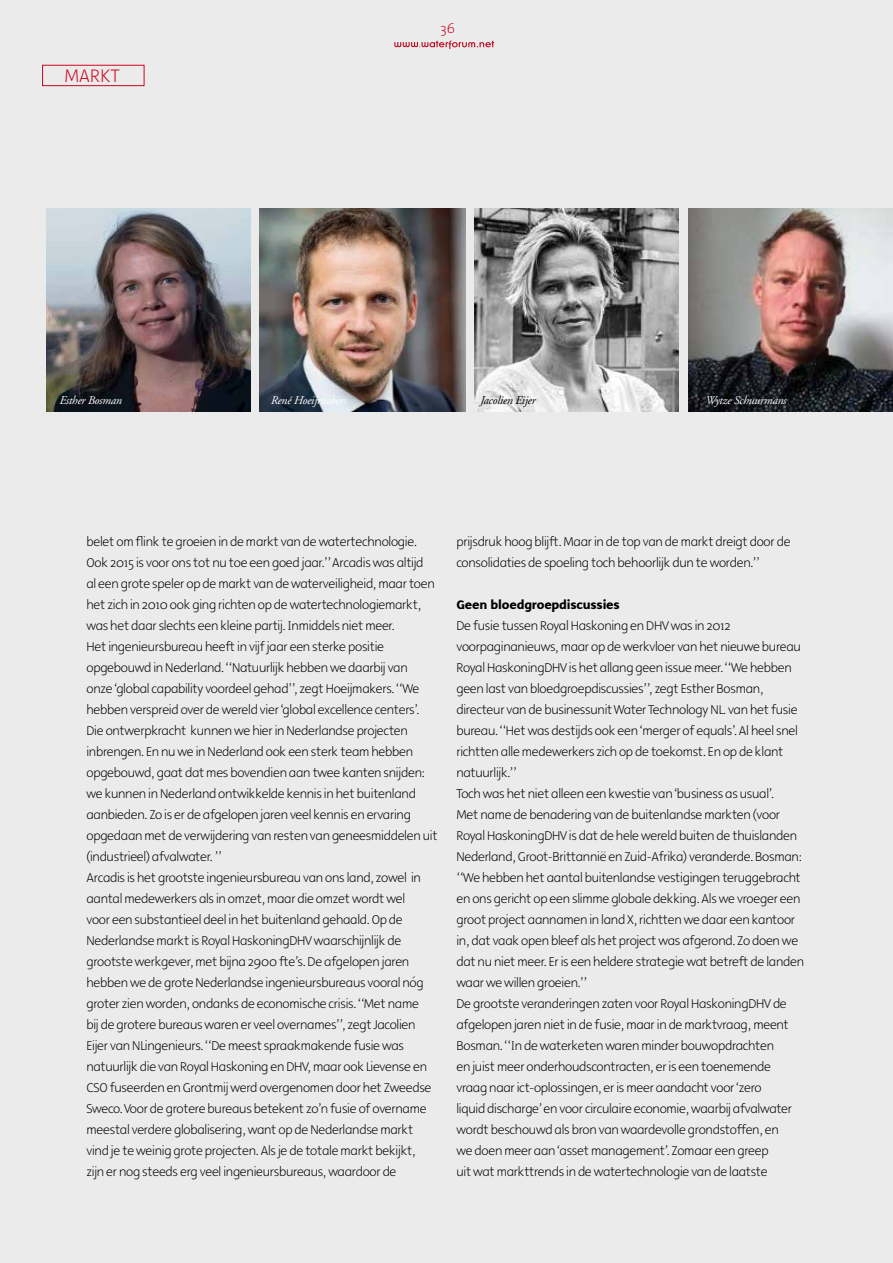
<style>
.page{position:relative;width:893px;height:1263px;background:#ebebec}
.page>*{position:absolute;margin:0;border:0;box-sizing:border-box;transform-origin:0 0}
.t1{font:300 18.15px "Malcom";color:#cd071e}
.t2{font:300 13.5px "Malcom";color:#cd071e}
.t3{font:300 12.75px/21px "Malcom";letter-spacing:-.015em;color:#000}
.t4{font:700 12.75px "Malcom";letter-spacing:-.015em;color:#000}
.t5{font:italic 11.85px "Adobe Garamond";letter-spacing:-.02em;color:#fff}
.t6{font:italic 11.85px "Adobe Garamond";letter-spacing:-.02em;color:#000}
</style>
<div class="page">
<div style="left:43px;top:65px;width:101px;height:21px;border:1px solid #cd071e"></div>
<img style="left:259px;top:208px;width:206px;height:203px">
<img style="left:475px;top:208px;width:203px;height:203px">
<img style="left:688px;top:208px;width:205px;height:203px">
<img style="left:47px;top:208px;width:203px;height:204px">
<h1 class="t1" style="left:65px;top:64px;width:55px">Mar kt</h1>
<p class="t2" style="left:441px;top:20px;width:16px">36</p>
<p class="t5" style="left:59px;top:394px;width:64px">Esther Bosman</p>
<p class="t5" style="left:270px;top:394px;width:77px">René Hoeijmakers</p>
<p class="t6" style="left:480px;top:394px;width:57px">Jacolien Eijer</p>
<p class="t5" style="left:705px;top:394px;width:82px">Wytze Schuurmans</p>
<p class="t3" style="left:86px;top:531px;width:352px">belet om flink te groeien in de markt van de watertechnologie.<br>Ook 2015 is voor ons tot nu toe een goed jaar.” Arcadis was altijd<br>al een grote speler op de markt van de waterveiligheid, maar toen het zich in 2010 ook ging richten op de watertechnologiemarkt, was het daar slechts een kleine partij. Inmiddels niet meer.<br>Het ingenieursbureau heeft in vijf jaar een sterke positie opgebouwd in Nederland. “Natuurlijk hebben we daarbij van<br>onze ‘global capability voordeel gehad”, zegt Hoeijmakers. “We hebben verspreid over de wereld vier ‘global excellence centers’.<br>Die ontwerpkracht kunnen we hier in Nederlandse projecten inbrengen. En nu we in Nederland ook een sterk team hebben opgebouwd, gaat dat mes bovendien aan twee kanten snijden: we kunnen in Nederland ontwikkelde kennis in het buitenland aanbieden. Zo is er de afgelopen jaren veel kennis en ervaring opgedaan met de verwijdering van resten van geneesmiddelen uit (industrieel) afvalwater. ”<br>Arcadis is het grootste ingenieursbureau van ons land, zowel in aantal medewerkers als in omzet, maar die omzet wordt wel<br>voor een substantieel deel in het buitenland gehaald. Op de Nederlandse markt is Royal HaskoningDHV waarschijnlijk de grootste werkgever, met bijna 2900 fte’s. De afgelopen jaren hebben we de grote Nederlandse ingenieursbureaus vooral nóg groter zien worden, ondanks de economische crisis. “Met name<br>bij de grotere bureaus waren er veel overnames”, zegt Jacolien Eijer van NLingenieurs. “De meest spraakmakende fusie was natuurlijk die van Royal Haskoning en DHV, maar ook Lievense en CSO fuseerden en Grontmij werd overgenomen door het Zweedse Sweco. Voor de grotere bureaus betekent zo’n fusie of overname meestal verdere globalisering, want op de Nederlandse markt vind je te weinig grote projecten. Als je de totale markt bekijkt,<br>zijn er nog steeds erg veel ingenieursbureaus, waardoor de</p>
<p class="t3" style="left:456px;top:531px;width:336px">prijsdruk hoog blijft. Maar in de top van de markt dreigt door de consolidaties de spoeling toch behoorlijk dun te worden.”</p>
<p class="t4" style="left:456px;top:595px;width:165px">Geen bloedgroepdiscussies</p>
<p class="t3" style="left:456px;top:615px;width:349px">De fusie tussen Royal Haskoning en DHV was in 2012 voorpaginanieuws, maar op de werkvloer van het nieuwe bureau Royal HaskoningDHV is het allang geen issue meer. “We hebben geen last van bloedgroepdiscussies”, zegt Esther Bosman, directeur van de businessunit Water Technology NL. van het fusie bureau. “Het was destijds ook een ‘merger of equals’. Al heel snel richtten alle medewerkers zich op de toekomst. En op de klant natuurlijk.”<br>Toch was het niet alleen een kwestie van ‘business as usual’.<br>Met name de benadering van de buitenlandse markten (voor Royal HaskoningDHV is dat de hele wereld buiten de thuislanden Nederland, Groot-Brittannië en Zuid-Afrika) veranderde. Bosman: “We hebben het aantal buitenlandse vestigingen teruggebracht en ons gericht op een slimme globale dekking. Als we vroeger een groot project aannamen in land X, richtten we daar een kantoor in, dat vaak open bleef als het project was afgerond. Zo doen we dat nu niet meer. Er is een heldere strategie wat betreft de landen waar we willen groeien.”<br>De grootste veranderingen zaten voor Royal HaskoningDHV de afgelopen jaren niet in de fusie, maar in de marktvraag, meent Bosman. “In de waterketen waren minder bouwopdrachten<br>en juist meer onderhoudscontracten, er is een toenemende vraag naar ict-oplossingen, er is meer aandacht voor ‘zero<br>liquid discharge’ en voor circulaire economie, waarbij afvalwater wordt beschouwd als bron van waardevolle grondstoffen, en<br>we doen meer aan ‘asset management’. Zomaar een greep<br>uit wat markttrends in de watertechnologie van de laatste</p>
</div>
